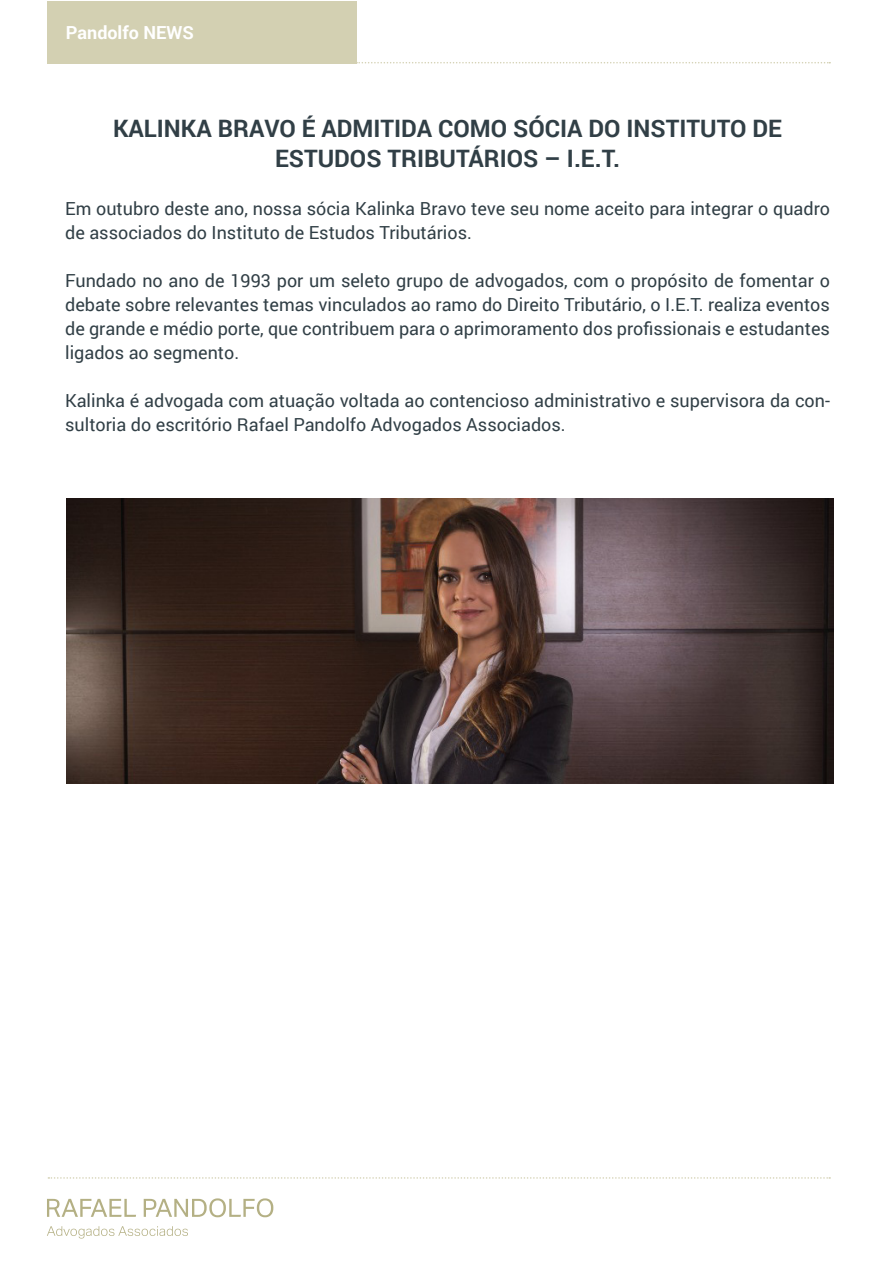
<style>
.page{position:relative;width:893px;height:1263px;background:#fff}
.page>*{position:absolute;margin:0;border:0;box-sizing:border-box;transform-origin:0 0}
.t1{font:700 24px/30px "Roboto";color:#313f46;text-align:center}
.t2{font:18px/24px "Roboto";color:#313f46}
.t3{font:700 18px "Roboto";color:#fff}
</style>
<div class="page">
<div style="left:48px;top:1px;width:309px;height:63px;background:#d3d0b2"></div>
<svg style="left:357px;top:62px;width:473px;height:1px"></svg>
<svg style="left:48px;top:1177px;width:782px;height:2px"></svg>
<svg style="left:47px;top:1199px;width:89px;height:18px"></svg>
<svg style="left:144px;top:1198px;width:129px;height:19px"></svg>
<svg style="left:47px;top:1226px;width:141px;height:12px"></svg>
<img style="left:66px;top:498px;width:767px;height:285px">
<p class="t3" style="left:66px;top:20px;width:130px">Pandolfo NEWS</p>
<p class="t1" style="left:113px;top:112px;width:670px">KALINKA BRAVO É ADMITIDA COMO SÓCIA DO INSTITUTO DE<br>ESTUDOS TRIBUTÁRIOS – I.E.T.</p>
<p class="t2" style="left:65px;top:196px;width:766px">Em outubro deste ano, nossa sócia Kalinka Bravo teve seu nome aceito para integrar o quadro de associados do Instituto de Estudos Tributários.</p>
<p class="t2" style="left:65px;top:268px;width:766px;text-align:justify">Fundado no ano de 1993 por um seleto grupo de advogados, com o propósito de fomentar o debate sobre relevantes temas vinculados ao ramo do Direito Tributário, o I.E.T. realiza eventos de grande e médio porte, que contribuem para o aprimoramento dos profissionais e estudantes ligados ao segmento.</p>
<p class="t2" style="left:65px;top:388px;width:766px">Kalinka é advogada com atuação voltada ao contencioso administrativo e supervisora da con&shy;sultoria do escritório Rafael Pandolfo Advogados Associados.</p>
</div>
